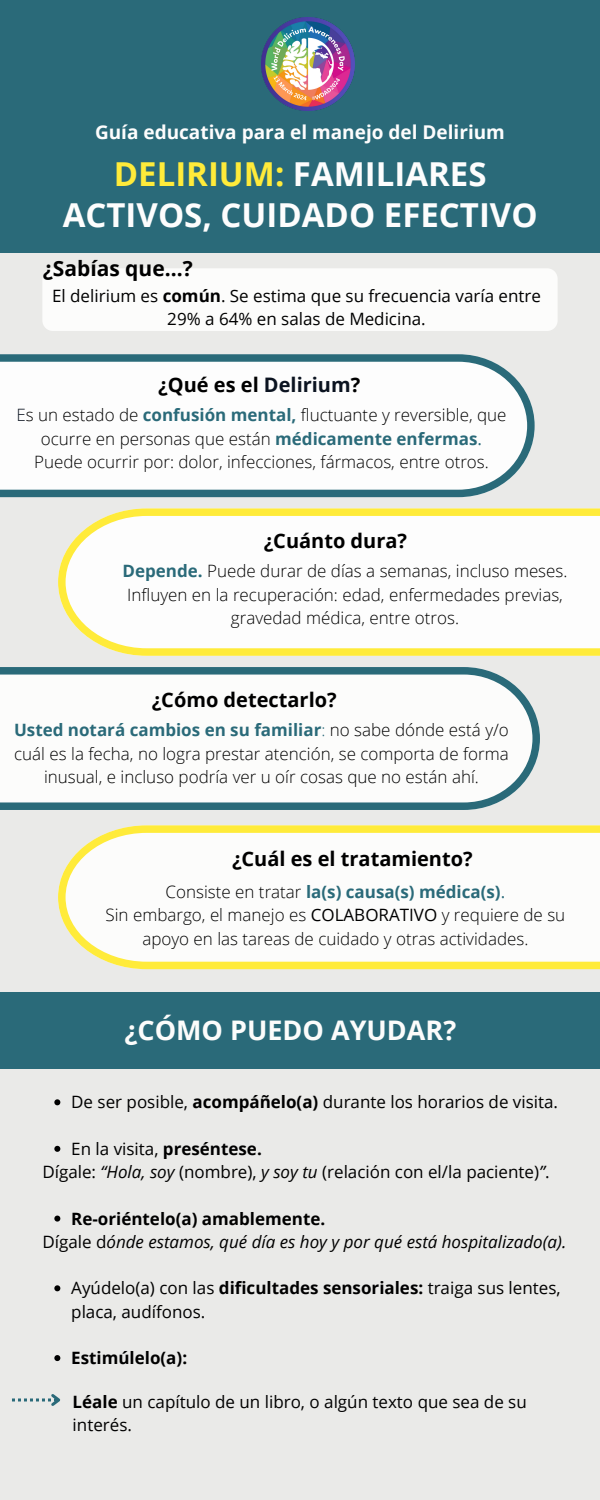
<style>
.page{position:relative;width:600px;height:1500px;background:#eaeae8}
.page>*{position:absolute;margin:0;border:0;box-sizing:border-box;transform-origin:0 0}
.t1{font:700 33px/40.5px "Open Sans";color:#fdfdfd;text-align:center}
.t2{font:700 27px "Open Sans";color:#fcfcfb}
.t3{font:700 21px "Open Sans";color:#000}
.t4{font:700 20px "Open Sans";color:#000}
.t5{font:700 19px "Open Sans";color:#fdfdfd}
.t6{font:300 17px/23.2px "Open Sans";color:#000;text-align:center}
.t7{font:17px/23.2px "Open Sans";color:#000}
.t8{font:italic 17px "Open Sans";color:#000}
.t9{font:700 17px "Open Sans";color:#000}
.t10{font:700 17px "Open Sans";color:#2a6a79}
.s1{color:#ffeb3a}
.s2{font-weight:700}
.s3{color:#0b1320}
.s4{font-weight:700;color:#2a6a79}
.s5{font-weight:400;color:#2a6a79}
.s6{color:#2a6a79}
.s7{font-weight:300;color:#000}
.s8{font-weight:400}
.s9{font-style:italic}
.s10{font-style:normal}
</style>
<div class="page">
<div style="left:0;top:0;width:600px;height:253px;background:#2a6a79"></div>
<div style="left:42px;top:268px;width:516px;height:63px;background:#fcfcfb"></div>
<svg style="left:0;top:354px;width:535px;height:143px;background:#e4eced"></svg>
<svg style="left:58px;top:508px;width:542px;height:147px;background:#fcfae8"></svg>
<svg style="left:58px;top:825px;width:542px;height:144px;background:#fbf9e5"></svg>
<svg style="left:0;top:667px;width:540px;height:143px;background:#e3ebeb"></svg>
<div style="left:0;top:992px;width:600px;height:77px;background:#2a6a79"></div>
<svg style="left:54px;top:1099px;width:6px;height:6px"></svg>
<svg style="left:54px;top:1146px;width:6px;height:6px"></svg>
<svg style="left:54px;top:1216px;width:6px;height:6px"></svg>
<svg style="left:54px;top:1285px;width:6px;height:6px"></svg>
<svg style="left:54px;top:1355px;width:6px;height:6px"></svg>
<svg style="left:12px;top:1394px;width:49px;height:12px"></svg>
<img style="left:262px;top:17px;width:93px;height:93px">
<p class="t5" style="left:95px;top:119px;width:411px">Guía educativa para el manejo del Delirium</p>
<p class="t1" style="left:63px;top:153px;width:476px"><span class="s1">DELIRIUM:</span> FAMILIARES<br>ACTIVOS, CUIDADO EFECTIVO</p>
<p class="t3" style="left:43px;top:254px;width:151px">¿Sabías que...?</p>
<p class="t7" style="left:52px;top:284px;width:490px;text-align:center">El delirium es <span class="s2">común</span>. Se estima que su frecuencia varía entre<br>29% a 64% en salas de Medicina.</p>
<h3 class="t4" style="left:158px;top:371px;width:203px">¿Qué es el <span class="s3">Delirium</span>?</h3>
<h3 class="t6" style="left:16px;top:403px;width:492px"><span class="s3">E</span>s un estado de <span class="s4">confusión mental,</span> fluctuante y reversible, que ocurre en personas que están <span class="s4">médicamente enfermas</span><span class="s5">.</span></h3>
<p class="t6" style="left:34px;top:450px;width:456px">Puede ocurrir por: dolor, infecciones, fármacos, entre otros.</p>
<h3 class="t4" style="left:264px;top:527px;width:145px">¿Cuánto dura?</h3>
<p class="t6" style="left:123px;top:559px;width:446px"><span class="s4">Depende.</span> Puede durar de días a semanas, incluso meses.<br>Influyen en la recuperación: edad, enfermedades previas, gravedad médica, entre otros.</p>
<p class="t4" style="left:152px;top:685px;width:186px">¿Cómo detectarlo?</p>
<p class="t6" style="left:14px;top:718px;width:496px"><span class="s4">Usted notará cambios en su familiar</span><span class="s6">:</span> no sabe dónde está y/o cuál es la fecha, no logra prestar atención, se comporta de forma inusual, e incluso podría ver u oír cosas que no están ahí.</p>
<p class="t4" style="left:232px;top:844px;width:242px">¿Cuál es el tratamiento?</p>
<h2 class="t10" style="left:166px;top:880px;width:341px"><span class="s7">Consiste en tratar</span> la(s) causa(s) médica(s)<span class="s8">.</span></h2>
<p class="t6" style="left:106px;top:903px;width:461px">Sin embargo, el manejo es <span class="s8">COLABORATIVO</span> y requiere de su apoyo en las tareas de cuidado y otras actividades.</p>
<p class="t2" style="left:125px;top:1012px;width:333px">¿CÓMO PUEDO AYUDAR?</p>
<p class="t7" style="left:71px;top:1090px;width:488px">De ser posible, <span class="s2">acompáñelo(a)</span> durante los horarios de visita.</p>
<h3 class="t7" style="left:71px;top:1137px;width:192px">En la visita, <span class="s2">preséntese.</span></h3>
<h1 class="t7" style="left:42px;top:1160px;width:509px">Dígale: <span class="s9">“Hola, soy</span> (nombre), <span class="s9">y soy tu</span> (relación con el/la paciente)<span class="s9">”</span>.</h1>
<p class="t9" style="left:71px;top:1206px;width:256px">Re-oriéntelo(a) amablemente.</p>
<p class="t8" style="left:42px;top:1230px;width:526px"><span class="s10">Dígale d</span>ónde estamos, qué día es hoy y por qué está hospitalizado(a).</p>
<p class="t7" style="left:71px;top:1276px;width:491px">Ayúdelo(a) con las <span class="s2">dificultades sensoriales:</span> traiga sus lentes, placa, audífonos.</p>
<h3 class="t9" style="left:71px;top:1346px;width:117px">Estimúlelo(a):</h3>
<p class="t7" style="left:73px;top:1389px;width:456px"><span class="s2">Léale</span> un capítulo de un libro, o algún texto que sea de su interés.</p>
</div>
